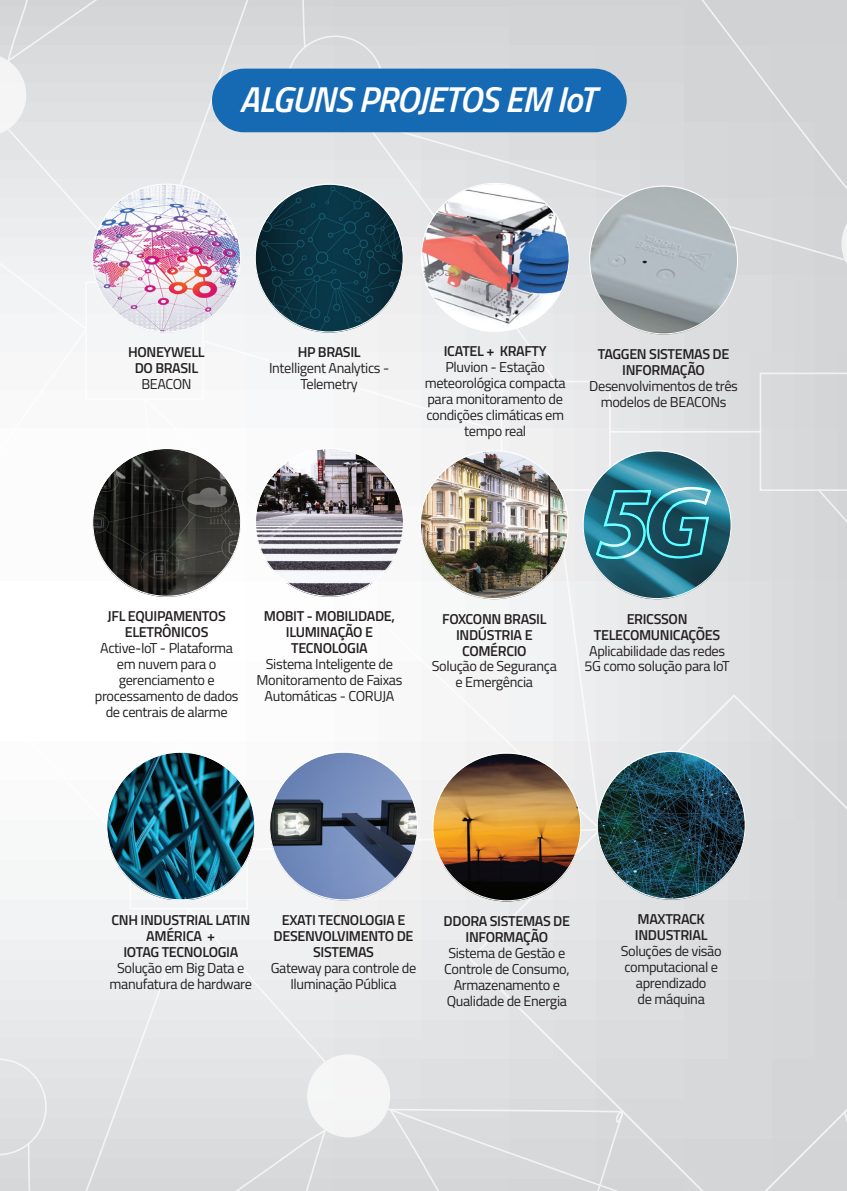
<style>
.page{position:relative;width:847px;height:1191px;background:#fff}
.page>*{position:absolute;margin:0;border:0;box-sizing:border-box;transform-origin:0 0}
.t1{font:italic 600 36px "Titillium Web";letter-spacing:-.025em;color:#fff}
.t2{font:14.4px/16px "Titillium Web";letter-spacing:-.025em;color:#231f20;text-align:center}
.t3{font:600 14.4px/16px "Titillium Web";letter-spacing:-.025em;color:#231f20;text-align:center}
</style>
<div class="page">
<svg style="left:0;top:852px;width:467px;height:339px"></svg>
<div style="left:0;top:1058px;width:47px;height:133px;background:#dddee0"></div>
<svg style="left:65px;top:906px;width:402px;height:285px"></svg>
<svg style="left:467px;top:852px;width:379px;height:339px"></svg>
<img style="left:107px;top:852px;width:148px;height:47px">
<div style="left:269px;top:752px;width:148px;height:148px;background:#f2f2f3"></div>
<img style="left:269px;top:752px;width:148px;height:148px;border-radius:74px">
<div style="left:433px;top:753px;width:147px;height:148px;background:#e9eaeb"></div>
<img style="left:433px;top:753px;width:147px;height:148px;border-radius:74px">
<div style="left:597px;top:752px;width:148px;height:147px;background:#dfe0e2"></div>
<img style="left:597px;top:752px;width:148px;height:147px;border-radius:74px">
<img style="left:0;top:0;width:846px;height:852px">
<h1 class="t1" style="left:239px;top:72px;width:358px">ALGUNS PROJETOS EM IoT</h1>
<p class="t3" style="left:128px;top:343px;width:78px">HONEYWELL<br>DO BRASIL</p>
<p class="t2" style="left:141px;top:375px;width:52px">BEACON</p>
<p class="t3" style="left:298px;top:343px;width:65px">HP BRASIL</p>
<p class="t2" style="left:269px;top:359px;width:122px">Intelligent Analytics -<br>Telemetry</p>
<p class="t3" style="left:443px;top:342px;width:104px">ICATEL + KRAFTY</p>
<p class="t2" style="left:424px;top:358px;width:142px">Pluvion - Estação meteorológica compacta para monitoramento de condições climáticas em tempo real</p>
<p class="t3" style="left:597px;top:345px;width:133px">TAGGEN SISTEMAS DE<br>INFORMAÇÃO</p>
<p class="t2" style="left:589px;top:377px;width:150px">Desenvolvimentos de três modelos de BEACONs</p>
<p class="t3" style="left:108px;top:607px;width:120px">JFL EQUIPAMENTOS<br>ELETRÔNICOS</p>
<p class="t2" style="left:95px;top:639px;width:145px">Active-IoT - Plataforma em nuvem para o gerenciamento e processamento de dados de centrais de alarme</p>
<p class="t3" style="left:264px;top:607px;width:132px">MOBIT - MOBILIDADE,<br>ILUMINAÇÃO E<br>TECNOLOGIA</p>
<p class="t2" style="left:256px;top:655px;width:147px">Sistema Inteligente de<br>Monitoramento de Faixas<br>Automáticas - CORUJA</p>
<p class="t3" style="left:442px;top:610px;width:106px">FOXCONN BRASIL<br>INDÚSTRIA E<br>COMÉRCIO</p>
<p class="t2" style="left:432px;top:657px;width:127px">Solução de Segurança e Emergência</p>
<p class="t3" style="left:594px;top:610px;width:128px">ERICSSON<br>TELECOMUNICAÇÕES</p>
<p class="t2" style="left:584px;top:642px;width:146px">Aplicabilidade das redes<br>5G como solução para IoT</p>
<p class="t3" style="left:111px;top:911px;width:140px">CNH INDUSTRIAL LATIN<br>AMÉRICA +<br>IOTAG TECNOLOGIA</p>
<p class="t2" style="left:110px;top:959px;width:144px">Solução em Big Data e manufatura de hardware</p>
<p class="t3" style="left:273px;top:911px;width:141px">EXATI TECNOLOGIA E<br>DESENVOLVIMENTO DE<br>SISTEMAS</p>
<p class="t2" style="left:271px;top:959px;width:147px">Gateway para controle de<br>Iluminação Pública</p>
<p class="t3" style="left:443px;top:912px;width:128px">DDORA SISTEMAS DE<br>INFORMAÇÃO</p>
<p class="t2" style="left:444px;top:944px;width:127px">Sistema de Gestão e<br>Controle de Consumo,<br>Armazenamento e<br>Qualidade de Energia</p>
<p class="t3" style="left:635px;top:910px;width:74px;text-align:left">MAXTRACK<br>INDUSTRIAL</p>
<p class="t2" style="left:620px;top:942px;width:102px">Soluções de visão computacional e aprendizado<br>de máquina</p>
</div>
